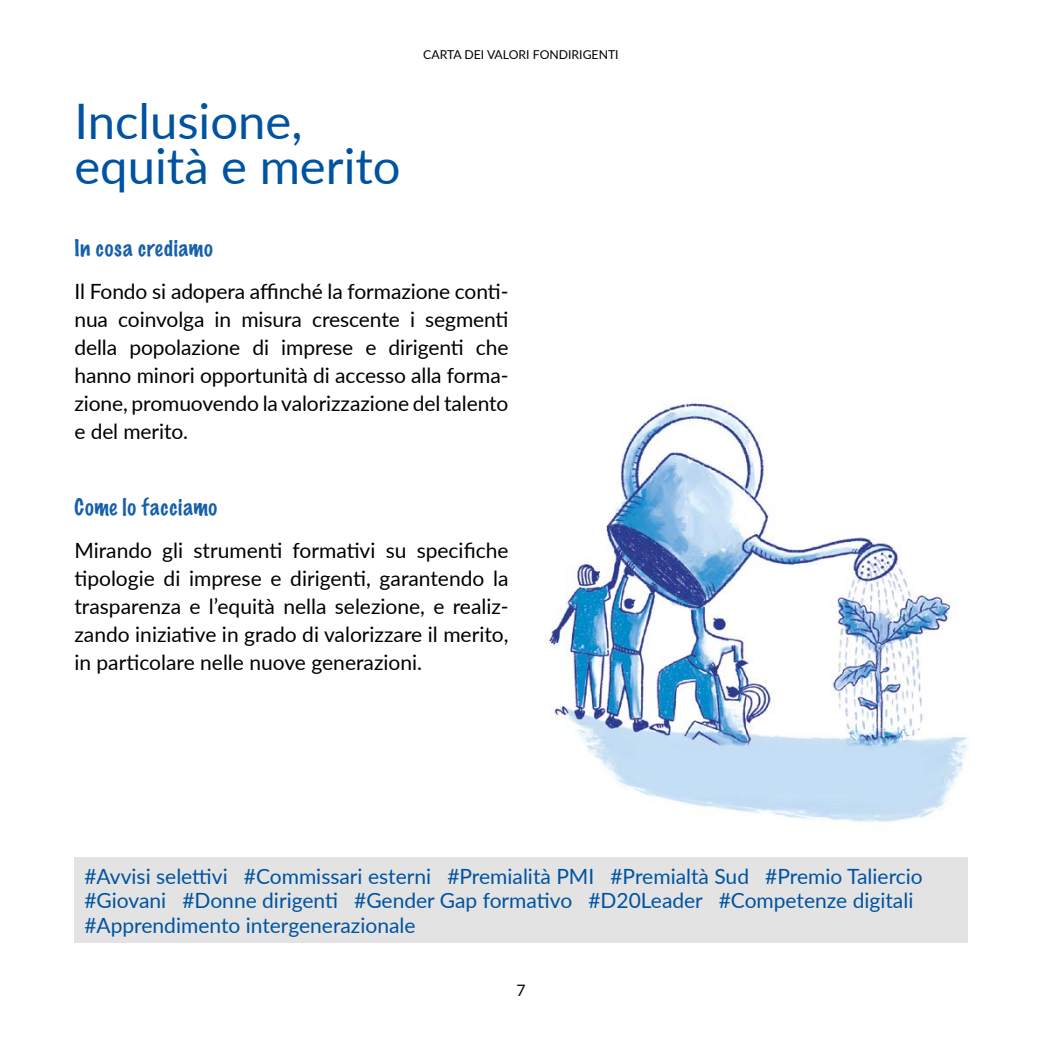
<style>
.page{position:relative;width:1042px;height:1042px;background:#fff}
.page>*{position:absolute;margin:0;border:0;box-sizing:border-box;transform-origin:0 0}
.t1{font:49px/45.5px "Lato";color:#0053a1}
.t2{font:21px/28px "Lato";letter-spacing:-.005em;color:#000;text-align:justify}
.t3{font:21px/24.5px "Lato";color:#0053a1}
.t4{font:100 21px "Marker Felt";letter-spacing:.035em;color:#1760aa}
.t5{font:15.75px "Lato";color:#000}
.t6{font:12.25px "Lato";color:#000}
</style>
<div class="page">
<img style="left:542px;top:403px;width:426px;height:419px">
<div style="left:74px;top:857px;width:893px;height:86px;background:#e3e3e3"></div>
<h1 class="t1" style="left:74px;top:96px;width:328px">Inclusione, equità e merito</h1>
<p class="t6" style="left:423px;top:46px;width:197px">CARTA DEI VALORI FONDIRIGENTI</p>
<p class="t4" style="left:74px;top:231px;width:140px">In cosa crediamo</p>
<p class="t2" style="left:74px;top:276px;width:436px">Il Fondo si adopera affinché la formazione conti&shy;nua coinvolga in misura crescente i segmenti della popolazione di imprese e dirigenti che hanno minori opportunità di accesso alla forma&shy;zione, promuovendo la valorizzazione del talento e del merito.</p>
<p class="t4" style="left:74px;top:490px;width:144px">Come lo facciamo</p>
<p class="t2" style="left:74px;top:535px;width:436px">Mirando gli strumenti formativi su specifiche tipologie di imprese e dirigenti, garantendo la trasparenza e l’equità nella selezione, e realiz&shy;zando iniziative in grado di valorizzare il merito, in particolare nelle nuove generazioni.</p>
<p class="t3" style="left:84px;top:863px;width:840px">#Avvisi selettivi #Commissari esterni #Premialità PMI #Premialtà Sud #Premio Taliercio #Giovani #Donne dirigenti #Gender Gap formativo #D20Leader #Competenze digitali #Apprendimento intergenerazionale</p>
<p class="t5" style="left:516px;top:979px;width:11px">7</p>
</div>
